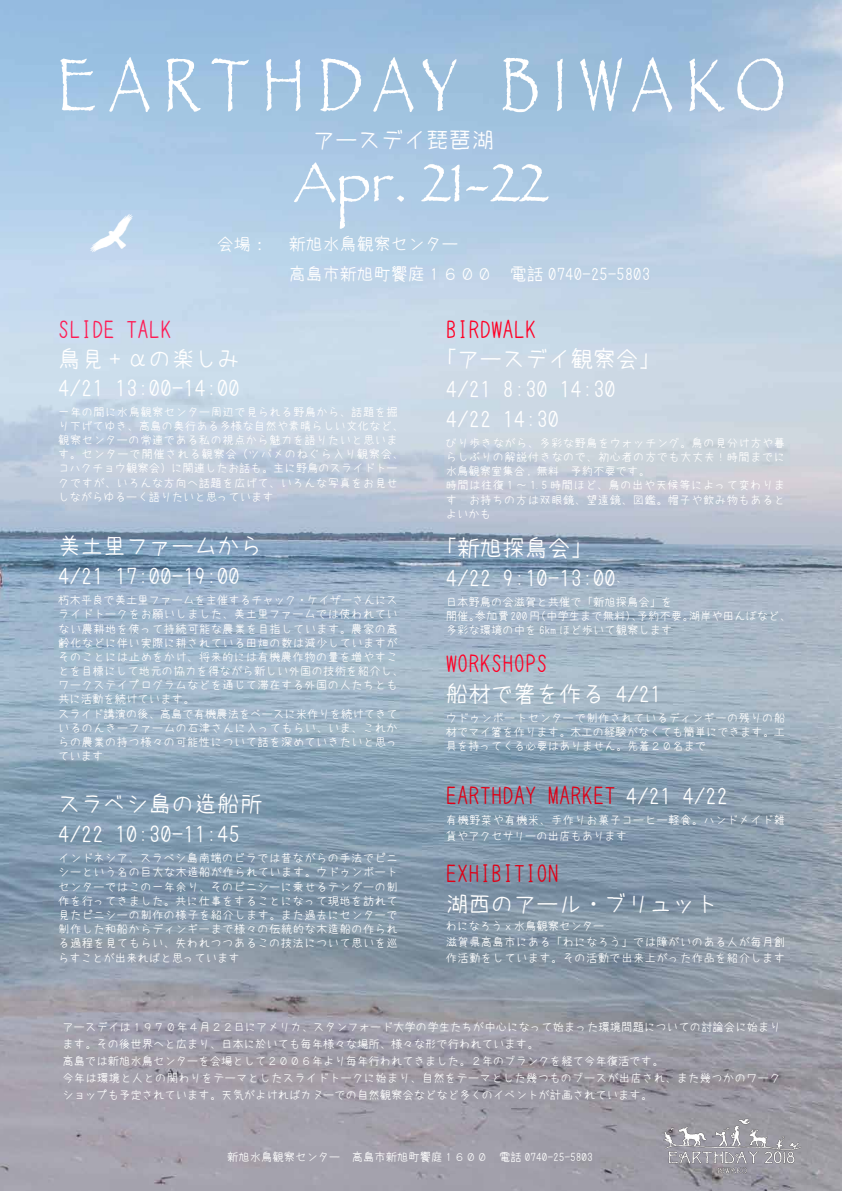
<style>
.page{position:relative;width:842px;height:1191px;background:#fff}
.page>*{position:absolute;margin:0;border:0;box-sizing:border-box;transform-origin:0 0}
.t1{font:78px "Papyrus";letter-spacing:.245em;color:#fff;scale:.7 1}
.t2{font:56.7px "Papyrus";color:#fff}
.t3{font:42.5px "Bird Silhouettes";color:#fff}
.t4{font:22.7px/29.8px "azuki font";color:#fff}
.t5{font:22.7px "azuki font";color:#df0016}
.t6{font:22.7px "azuki font";color:#ff0025}
.t7{font:22.7px "azuki font";color:#ff1a53}
.t8{font:17px "azuki font";color:#fff}
.t9{font:11.3px/14.2px "azuki font";letter-spacing:.035em;color:#fff}
.t10{font:11.3px/14.2px "azuki font";letter-spacing:.015em;color:#fff}
.s1{color:#fff}
</style>
<div class="page">
<img style="left:0;top:0;width:842px;height:1191px">
<img style="left:649px;top:1101px;width:157px;height:82px">
<h1 class="t1" style="left:57px;top:37px;width:573px">EARTHDAY</h1>
<h3 class="t4" style="left:313px;top:125px;width:183px">アースデイ琵琶湖</h3>
<h1 class="t1" style="left:500px;top:37px;width:408px">B WI AKO</h1>
<h3 class="t3" style="left:88px;top:199px;width:48px">]</h3>
<h3 class="t8" style="left:217px;top:235px;width:53px">会場：</h3>
<h2 class="t2" style="left:294px;top:148px;width:255px">Apr. 21-22</h2>
<h3 class="t8" style="left:289px;top:235px;width:172px">新旭水鳥観察センター</h3>
<h3 class="t8" style="left:289px;top:265px;width:363px">高島市新旭町饗庭１６００　電話 0740-25-5803</h3>
<h3 class="t7" style="left:126px;top:318px;width:47px">TALK</h3>
<h3 class="t7" style="left:58px;top:318px;width:58px">SLIDE</h3>
<h3 class="t4" style="left:58px;top:345px;width:183px;line-height:28.3px;text-align:right">鳥見 + αの楽しみ<br>13:00-14:00</h3>
<h3 class="t4" style="left:58px;top:372px;width:47px">4/21</h3>
<p class="t9" style="left:58px;top:404px;width:347px">一年の間に水鳥観察センター周辺で見られる野鳥から、話題を掘り下げてゆき、高島の奥行ある多様な自然や素晴らしい文化など、観察センターの常連である私の視点から魅力を語りたいと思います。センターで開催される観察会（ツバメのねぐら入り観察会、コハクチョウ観察会）に関連したお話も。主に野鳥のスライドトークですが、いろんな方向へ話題を広げて、いろんな写真をお見せしながらゆるーく語りたいと思っています</p>
<h3 class="t4" style="left:115px;top:531px;width:149px;text-indent:-57px">美土里ファームから<br>17:00-19:00</h3>
<h3 class="t4" style="left:58px;top:561px;width:47px">4/21</h3>
<p class="t9" style="left:58px;top:593px;width:347px">朽木平良で美土里ファームを主催するチャック・ケイザーさんにスライドトークをお願いしました、美土里ファームでは使われていない農耕地を使って持続可能な農業を目指しています。農家の高齢化などに伴い実際に耕されている田畑の数は減少していますがそのことには止めをかけ、将来的には有機農作物の量を増やすことを目標にして地元の協力を得ながら新しい外国の技術を紹介し、ワークステイプログラムなどを通じて滞在する外国の人たちとも共に活動を続けています。<br>スライド講演の後、高島で有機農法をベースに米作りを続けてきているのんきーファームの石津さんに入ってもらい、いま、これからの農業の持つ様々の可能性について話を深めていきたいと思っています</p>
<h3 class="t4" style="left:115px;top:789px;width:149px;text-indent:-57px">スラベシ島の造船所<br>10:30-11:45</h3>
<h3 class="t4" style="left:58px;top:819px;width:47px">4/22</h3>
<p class="t10" style="left:58px;top:851px;width:341px;text-align:justify">インドネシア、スラべシ島南端のビラでは昔ながらの手法でピニシーという名の巨大な木造船が作られています。ウドゥンボートセンターではこの一年余り、そのピニシーに乗せるテンダーの制作を行ってきました。共に仕事をすることになって現地を訪れて見たピニシーの制作の様子を紹介します。また過去にセンターで制作した和船からディンギーまで様々の伝統的な木造船の作られる過程を見てもらい、失われつつあるこの技法について思いを巡らすことが出来ればと思っています</p>
<h3 class="t6" style="left:446px;top:318px;width:92px">BIRDWALK</h3>
<h3 class="t4" style="left:559px;top:344px;width:104px;text-indent:-125px">「アースデイ観察会「<br>14:30</h3>
<h3 class="t4" style="left:502px;top:374px;width:47px">8:30</h3>
<h3 class="t4" style="left:446px;top:374px;width:47px">4/21</h3>
<h3 class="t4" style="left:502px;top:404px;width:58px">14:30</h3>
<h3 class="t4" style="left:446px;top:404px;width:47px">4/22</h3>
<p class="t9" style="left:446px;top:436px;width:341px">びり歩きながら、多彩な野鳥をウォッチング。鳥の見分け方や暮らしぶりの解説付きなので、初心者の方でも大丈夫！時間までに水鳥観察室集合 , 無料　予約不要です。<br>時間は往復 1 ～ 1.5 時間ほど、鳥の出や天候等によって変わります　お持ちの方は双眼鏡、望遠鏡、図鑑。帽子や飲み物もあるとよいかも</p>
<h3 class="t4" style="left:434px;top:533px;width:160px">「新旭探鳥会「</h3>
<p class="t10" style="left:616px;top:570px;width:13px">、</p>
<h3 class="t4" style="left:502px;top:562px;width:115px">9:10-13:00</h3>
<h3 class="t4" style="left:446px;top:562px;width:47px">4/22</h3>
<p class="t10" style="left:446px;top:594px;width:228px">日本野鳥の会滋賀と共催で「新旭探鳥会」を</p>
<p class="t10" style="left:475px;top:608px;width:169px">参加費200 （円中学生まで無料）、</p>
<p class="t10" style="left:689px;top:608px;width:104px">湖岸や田んぼなど、</p>
<p class="t10" style="left:446px;top:608px;width:228px">開催。<br>多彩な環境の中を 6km ほど歩いて観察します</p>
<h3 class="t6" style="left:446px;top:652px;width:104px">WORKSHOPS</h3>
<h3 class="t4" style="left:616px;top:679px;width:47px">4/21</h3>
<p class="t10" style="left:637px;top:608px;width:58px">予約不要。</p>
<h3 class="t4" style="left:446px;top:679px;width:160px">船材で箸を作る</h3>
<p class="t10" style="left:446px;top:710px;width:341px;text-align:justify">ウドゥンボートセンターで制作されているディンギーの残りの船材でマイ箸を作ります。木工の経験がなくても簡単にできます。工具を持ってくる必要はありません。先着２０名まで</p>
<h3 class="t4" style="left:682px;top:781px;width:47px">4/22</h3>
<h3 class="t5" style="left:446px;top:784px;width:92px">EARTHDAY</h3>
<p class="t9" style="left:446px;top:812px;width:341px;line-height:15.6px">有機野菜や有機米、手作りお菓子コーヒー軽食。ハンドメイド雑貨やアクセサリーの出店もあります</p>
<h3 class="t5" style="left:446px;top:862px;width:115px">EXHIBITION</h3>
<h3 class="t4" style="left:446px;top:888px;width:274px">湖西のアール・ブリュット</h3>
<p class="t9" style="left:446px;top:918px;width:341px;line-height:15.6px">わになろうｘ水鳥観察センター<br>滋賀県高島市にある「わになろう」では障がいのある人が毎月創作活動をしています。その活動で出来上がった作品を紹介します</p>
<h3 class="t5" style="left:548px;top:784px;width:125px">MARKET <span class="s1">4/21</span></h3>
<p class="t10" style="left:62px;top:1018px;width:720px;line-height:17px">アースデイは１９７０年４月２２日にアメリカ、スタンフォード大学の学生たちが中心になって始まった環境問題についての討論会に始まります。その後世界へと広まり、日本に於いても毎年様々な場所、様々な形で行われています。<br>高島では新旭水鳥センターを会場として２００６年より毎年行われてきました。２年のブランクを経て今年復活です。<br>今年は環境と人との関わりをテーマとしたスライドトークに始まり、自然をテーマとした幾つものブースが出店され、また幾つかのワークショップも予定されています。天気がよければカヌーでの自然観察会などなど多くのイベントが計画されています。</p>
<p class="t10" style="left:227px;top:1150px;width:367px">新旭水鳥観察センター　高島市新旭町饗庭１６００　電話 0740-25-5803</p>
</div>
